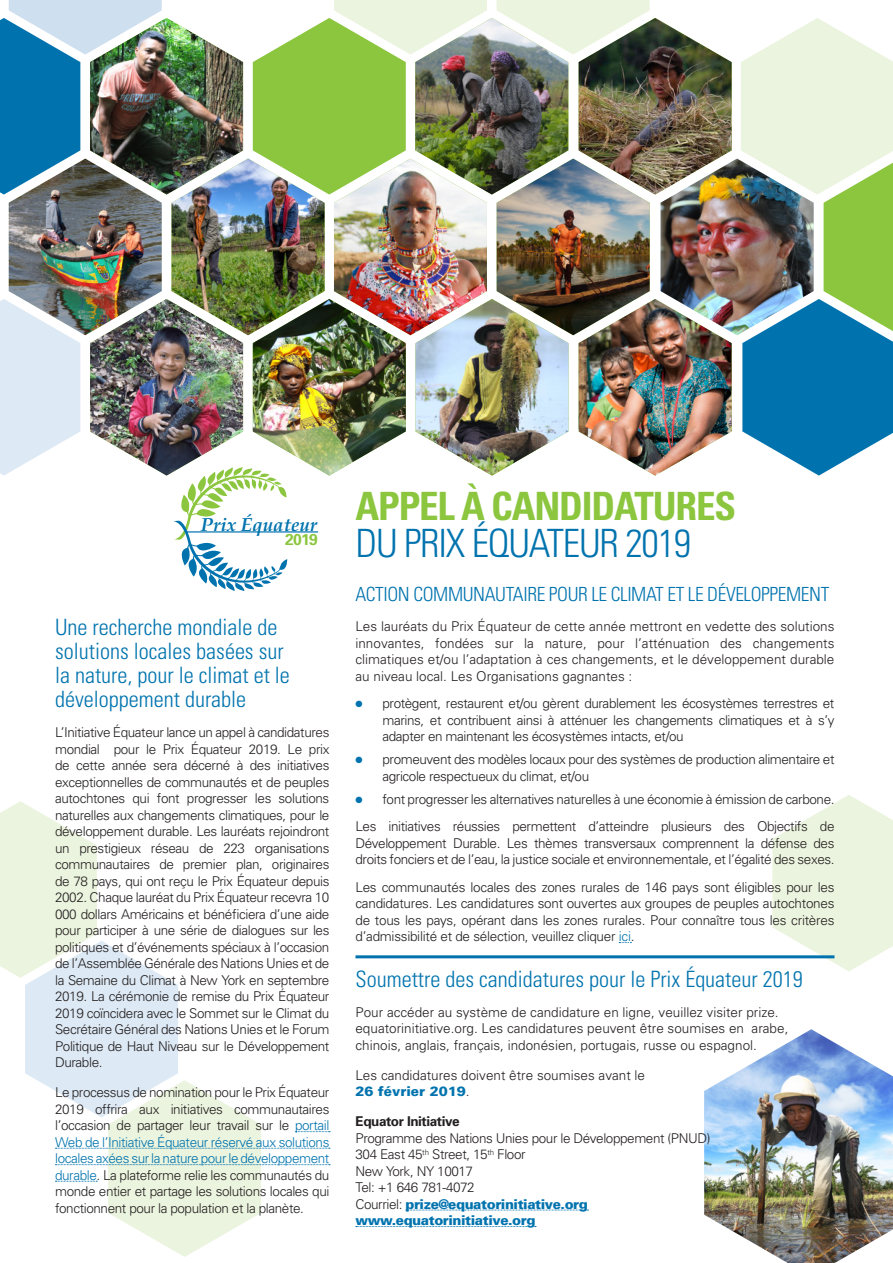
<style>
.page{position:relative;width:893px;height:1263px;background:#fff}
.page>*{position:absolute;margin:0;border:0;box-sizing:border-box;transform-origin:0 0}
.t1{font:700 condensed 39px/37.5px "Univers";letter-spacing:-.03em;color:#8bc63e}
.t2{font:300 condensed 22.5px/24px "Univers";color:#0073ae}
.t3{font:300 condensed 19.5px "Univers";letter-spacing:-.02em;color:#0073ae}
.t4{font:italic 700 18.9px "Palatino";color:#0073ae}
.t5{font:700 15.75px "Univers";color:#8bc63e}
.t6{font:300 13.5px/16.5px "Univers";letter-spacing:-.03em;color:#231f20;text-align:justify}
.t7{font:300 13.5px/16.5px "Univers";color:#231f20}
.t8{font:900 13.5px "Univers";letter-spacing:-.03em;color:#0073ae}
.t9{font:700 13.5px "Univers";letter-spacing:-.03em;color:#231f20}
.s1{color:#0073ae}
.s2{font-weight:300;color:#0073ae}
.s3{font-weight:900;color:#0073ae}
.s4{font-weight:300;color:#231f20}
</style>
<div class="page">
<svg style="left:772px;top:795px;width:121px;height:176px"></svg>
<img style="left:704px;top:1029px;width:189px;height:234px">
<svg style="left:0;top:801px;width:330px;height:456px"></svg>
<svg style="left:406px;top:1210px;width:183px;height:1px"></svg>
<svg style="left:356px;top:1226px;width:180px;height:1px"></svg>
<img style="left:0;top:0;width:893px;height:591px">
<hr style="left:355px;top:955px;width:479px;height:3px;background:#0073ae">
<p class="t4" style="left:200px;top:509px;width:118px">Prix Équateur</p>
<p class="t5" style="left:285px;top:530px;width:34px">2019</p>
<p class="t2" style="left:55px;top:615px;width:236px">Une recherche mondiale de solutions locales basées sur la nature, pour le climat et le développement durable</p>
<p class="t6" style="left:55px;top:724px;width:276px">L’Initiative Équateur lance un appel à candidatures mondial pour le Prix Équateur 2019. Le prix de cette année sera décerné à des initiatives exceptionnelles de communautés et de peuples autochtones qui font progresser les solutions naturelles aux changements climatiques, pour le développement durable. Les lauréats rejoindront un prestigieux réseau de 223 organisations communautaires de premier plan, originaires de 78 pays, qui ont reçu le Prix Équateur depuis 2002. Chaque lauréat du Prix Équateur recevra 10<br>000 dollars Américains et bénéficiera d’une aide pour participer à une série de dialogues sur les politiques et d’événements spéciaux à l’occasion de l’Assemblée Générale des Nations Unies et de la Semaine du Climat à New York en septembre 2019. La cérémonie de remise du Prix Équateur 2019 coïncidera avec le Sommet sur le Climat du Secrétaire Général des Nations Unies et le Forum Politique de Haut Niveau sur le Développement Durable.</p>
<p class="t6" style="left:55px;top:1084px;width:276px">Le processus de nomination pour le Prix Équateur 2019 offrira aux initiatives communautaires l’occasion de partager leur travail sur le <span class="s1">portail Web de l’Initiative Équateur réservé aux solutions locales axées sur la nature pour le développement durable</span>. La plateforme relie les communautés du monde entier et partage les solutions locales qui fonctionnent pour la population et la planète.</p>
<p class="t1" style="left:355px;top:487px;width:382px">APPEL À CANDIDATURES<br><span class="s2">DU PRIX ÉQUATEUR 2019</span></p>
<p class="t3" style="left:355px;top:583px;width:475px">ACTION COMMUNAUTAIRE POUR LE CLIMAT ET LE DÉVELOPPEMENT</p>
<p class="t6" style="left:355px;top:618px;width:480px">Les lauréats du Prix Équateur de cette année mettront en vedette des solutions innovantes, fondées sur la nature, pour l’atténuation des changements climatiques et/ou l’adaptation à ces changements, et le développement durable au niveau local. Les Organisations gagnantes :</p>
<p class="t6" style="left:382px;top:695px;width:453px;text-indent:-27px"><span class="s1">●</span> protègent, restaurent et/ou gèrent durablement les écosystèmes terrestres et marins, et contribuent ainsi à atténuer les changements climatiques et à s’y adapter en maintenant les écosystèmes intacts, et/ou</p>
<p class="t6" style="left:382px;top:751px;width:453px;text-indent:-27px"><span class="s1">●</span> promeuvent des modèles locaux pour des systèmes de production alimentaire et agricole respectueux du climat, et/ou</p>
<p class="t6" style="left:355px;top:791px;width:481px"><span class="s1">●</span> font progresser les alternatives naturelles à une économie à émission de carbone.</p>
<p class="t6" style="left:355px;top:818px;width:481px">Les initiatives réussies permettent d’atteindre plusieurs des Objectifs de Développement Durable. Les thèmes transversaux comprennent la défense des droits fonciers et de l’eau, la justice sociale et environnementale, et l’égalité des sexes.</p>
<p class="t6" style="left:355px;top:879px;width:480px">Les communautés locales des zones rurales de 146 pays sont éligibles pour les candidatures. Les candidatures sont ouvertes aux groupes de peuples autochtones de tous les pays, opérant dans les zones rurales. Pour connaître tous les critères d’admissibilité et de sélection, veuillez cliquer <span class="s1">ici</span>.</p>
<p class="t2" style="left:355px;top:967px;width:449px">Soumettre des candidatures pour le Prix Équateur 2019</p>
<p class="t7" style="left:355px;top:1004px;width:434px">Pour accéder au système de candidature en ligne, veuillez visiter prize. equatorinitiative.org. Les candidatures peuvent être soumises en arabe, chinois, anglais, français, indonésien, portugais, russe ou espagnol.</p>
<p class="t7" style="left:355px;top:1067px;width:291px">Les candidatures doivent être soumises avant le<br><span class="s3">26 février 2019</span>.</p>
<p class="t9" style="left:355px;top:1113px;width:106px">Equator Initiative</p>
<p class="t6" style="left:355px;top:1130px;width:357px">Programme des Nations Unies pour le Développement (PNUD)</p>
<p class="t6" style="left:355px;top:1146px;width:172px">304 East 45<sup>th</sup> Street, 15<sup>th</sup> Floor</p>
<p class="t6" style="left:355px;top:1163px;width:119px">New York, NY 10017</p>
<p class="t6" style="left:355px;top:1179px;width:121px">Tel: +1 646 781-4072</p>
<p class="t8" style="left:355px;top:1195px;width:234px"><span class="s4">Courriel:</span> prize@equatorinitiative.org</p>
<p class="t8" style="left:355px;top:1212px;width:181px">www.equatorinitiative.org</p>
</div>
